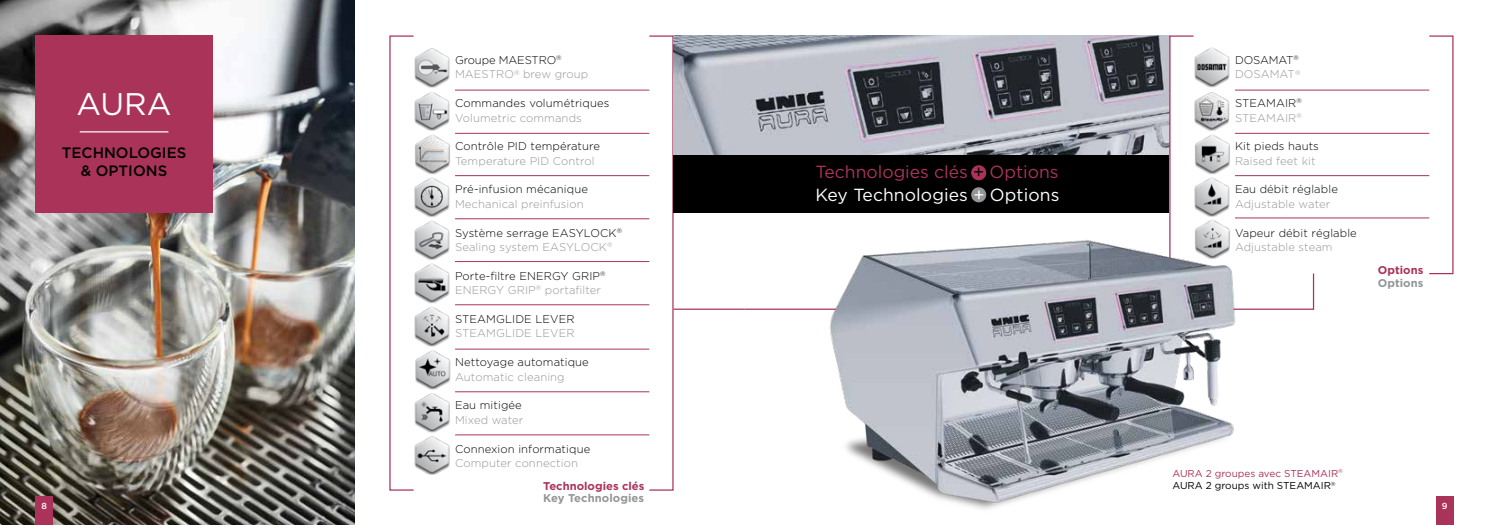
<style>
.page{position:relative;width:1489px;height:525px;background:#fff}
.page>*{position:absolute;margin:0;border:0;box-sizing:border-box;transform-origin:0 0}
.t1{font:31.25px "Gotham";color:#fff}
.t2{font:17.5px/22.5px "Gotham";color:#aa335a}
.t3{font:500 15px/17.5px "Gotham";color:#000;text-align:center}
.t4{font:300 11.25px/14.4px "Gotham";letter-spacing:.01em;color:#000}
.t5{font:300 11.25px "Gotham";letter-spacing:.01em;color:#939598}
.t6{font:300 11.25px/14.4px "Gotham";letter-spacing:-.01em;color:#939598}
.t7{font:700 11.25px "Gotham";color:#aa335a}
.t8{font:700 11.25px "Gotham";letter-spacing:.005em;color:#939598}
.t9{font:300 11.25px/14.4px "Gotham";letter-spacing:-.01em;color:#000}
.t10{font:10px/12.5px "Gotham";color:#aa335a}
.t11{font:500 8.75px "Gotham";color:#fff}
.s1{color:#000}
.s2{color:#939598}
.s3{color:#fff}
</style>
<div class="page">
<img style="left:0;top:0;width:354px;height:524px">
<div style="left:35px;top:35px;width:178px;height:178px;background:#aa335a"></div>
<hr style="left:80px;top:131px;width:88px;height:1px;background:#fff">
<img style="left:414px;top:48px;width:36px;height:40px">
<img style="left:414px;top:92px;width:37px;height:383px">
<hr style="left:455px;top:90px;width:194px;height:1px;background:#aa335a">
<hr style="left:455px;top:133px;width:194px;height:1px;background:#aa335a">
<hr style="left:455px;top:175px;width:194px;height:1px;background:#aa335a">
<hr style="left:455px;top:218px;width:194px;height:1px;background:#aa335a">
<hr style="left:455px;top:261px;width:194px;height:1px;background:#aa335a">
<hr style="left:455px;top:304px;width:194px;height:1px;background:#aa335a">
<hr style="left:455px;top:348px;width:194px;height:1px;background:#aa335a">
<hr style="left:455px;top:391px;width:194px;height:1px;background:#aa335a">
<hr style="left:455px;top:434px;width:194px;height:1px;background:#aa335a">
<hr style="left:673px;top:308px;width:71px;height:1px;background:#aa335a">
<div style="left:35px;top:496px;width:18px;height:28px;background:#aa335a"></div>
<img style="left:673px;top:35px;width:496px;height:120px">
<img style="left:1194px;top:47px;width:36px;height:40px">
<img style="left:1194px;top:134px;width:36px;height:77px">
<img style="left:1194px;top:87px;width:36px;height:44px">
<hr style="left:1234px;top:90px;width:195px;height:1px;background:#aa335a">
<hr style="left:1234px;top:133px;width:195px;height:1px;background:#aa335a">
<hr style="left:1234px;top:175px;width:195px;height:1px;background:#aa335a">
<hr style="left:1234px;top:217px;width:195px;height:1px;background:#aa335a">
<div style="left:1169px;top:35px;width:25px;height:239px;border:1px solid #aa335a"></div>
<svg style="left:1262px;top:273px;width:52px;height:37px"></svg>
<hr style="left:744px;top:308px;width:99px;height:1px;background:#aa335a">
<div style="left:673px;top:155px;width:496px;height:58px;background:#000"></div>
<div style="left:971px;top:166px;width:14px;height:14px;background:#aa335a;border-radius:50%"></div>
<div style="left:971px;top:165px;width:15px;height:15px;border:1px solid #aa335a;border-radius:50%"></div>
<div style="left:971px;top:188px;width:14px;height:14px;background:#939598;border-radius:50%"></div>
<div style="left:971px;top:187px;width:15px;height:15px;border:1px solid #939598;border-radius:50%"></div>
<img style="left:767px;top:211px;width:495px;height:298px">
<div style="left:1435px;top:496px;width:18px;height:28px;background:#aa335a"></div>
<h1 class="t1" style="left:77px;top:86px;width:96px">AURA</h1>
<h3 class="t3" style="left:62px;top:143px;width:126px">TECHNOLOGIES &amp; OPTIONS</h3>
<p class="t11" style="left:42px;top:501px;width:7px">8</p>
<p class="t6" style="left:455px;top:53px;width:135px"><span class="s1">Groupe MAESTRO</span><sup>®<br></sup>MAESTRO<sup>®</sup> brew group</p>
<p class="t4" style="left:455px;top:96px;width:156px">Commandes volumétriques</p>
<p class="t5" style="left:455px;top:111px;width:128px">Volumetric commands</p>
<p class="t4" style="left:455px;top:139px;width:146px">Contrôle PID température</p>
<p class="t5" style="left:455px;top:154px;width:141px">Temperature PID Control</p>
<p class="t4" style="left:455px;top:182px;width:134px">Pré-infusion mécanique</p>
<p class="t5" style="left:455px;top:198px;width:130px">Mechanical preinfusion</p>
<p class="t4" style="left:455px;top:225px;width:169px">Système serrage EASYLOCK<sup>®<br></sup><span class="s2">Sealing system EASYLOCK</span><sup>®</sup></p>
<p class="t4" style="left:455px;top:268px;width:152px">Porte-filtre ENERGY GRIP<sup>®<br></sup><span class="s2">ENERGY GRIP</span><sup>®</sup> <span class="s2">portafilter</span></p>
<p class="t4" style="left:455px;top:311px;width:121px">STEAMGLIDE LEVER</p>
<p class="t5" style="left:455px;top:327px;width:121px">STEAMGLIDE LEVER</p>
<p class="t4" style="left:455px;top:354px;width:135px">Nettoyage automatique</p>
<p class="t5" style="left:455px;top:370px;width:111px">Automatic cleaning</p>
<p class="t4" style="left:455px;top:398px;width:68px">Eau mitigée</p>
<p class="t5" style="left:455px;top:413px;width:70px">Mixed water</p>
<p class="t4" style="left:455px;top:441px;width:137px">Connexion informatique</p>
<p class="t5" style="left:455px;top:456px;width:124px">Computer connection</p>
<p class="t7" style="left:543px;top:479px;width:103px">Technologies clés</p>
<p class="t8" style="left:543px;top:491px;width:102px">Key Technologies</p>
<h2 class="t2" style="left:815px;top:160px;width:245px">Technologies clés <span class="s1">+</span> Options<br><span class="s3">Key Technologies + Options</span></h2>
<p class="t9" style="left:1234px;top:53px;width:67px">DOSAMAT<sup>®<br></sup><span class="s2">DOSAMAT</span><sup>®</sup></p>
<p class="t4" style="left:1234px;top:96px;width:68px">STEAMAIR<sup>®<br></sup><span class="s2">STEAMAIR</span><sup>®</sup></p>
<p class="t4" style="left:1234px;top:139px;width:85px">Kit pieds hauts</p>
<p class="t5" style="left:1234px;top:154px;width:82px">Raised feet kit</p>
<p class="t4" style="left:1234px;top:182px;width:104px">Eau débit réglable</p>
<p class="t5" style="left:1234px;top:198px;width:97px">Adjustable water</p>
<p class="t4" style="left:1234px;top:225px;width:123px">Vapeur débit réglable</p>
<p class="t5" style="left:1234px;top:241px;width:99px">Adjustable steam</p>
<p class="t7" style="left:1377px;top:264px;width:47px">Options</p>
<p class="t8" style="left:1377px;top:276px;width:47px">Options</p>
<p class="t10" style="left:1172px;top:466px;width:172px">AURA 2 groupes avec STEAMAIR<sup>®<br></sup><span class="s1">AURA 2 groups with STEAMAIR</span><sup>®</sup></p>
<p class="t11" style="left:1441px;top:501px;width:7px">9</p>
</div>
